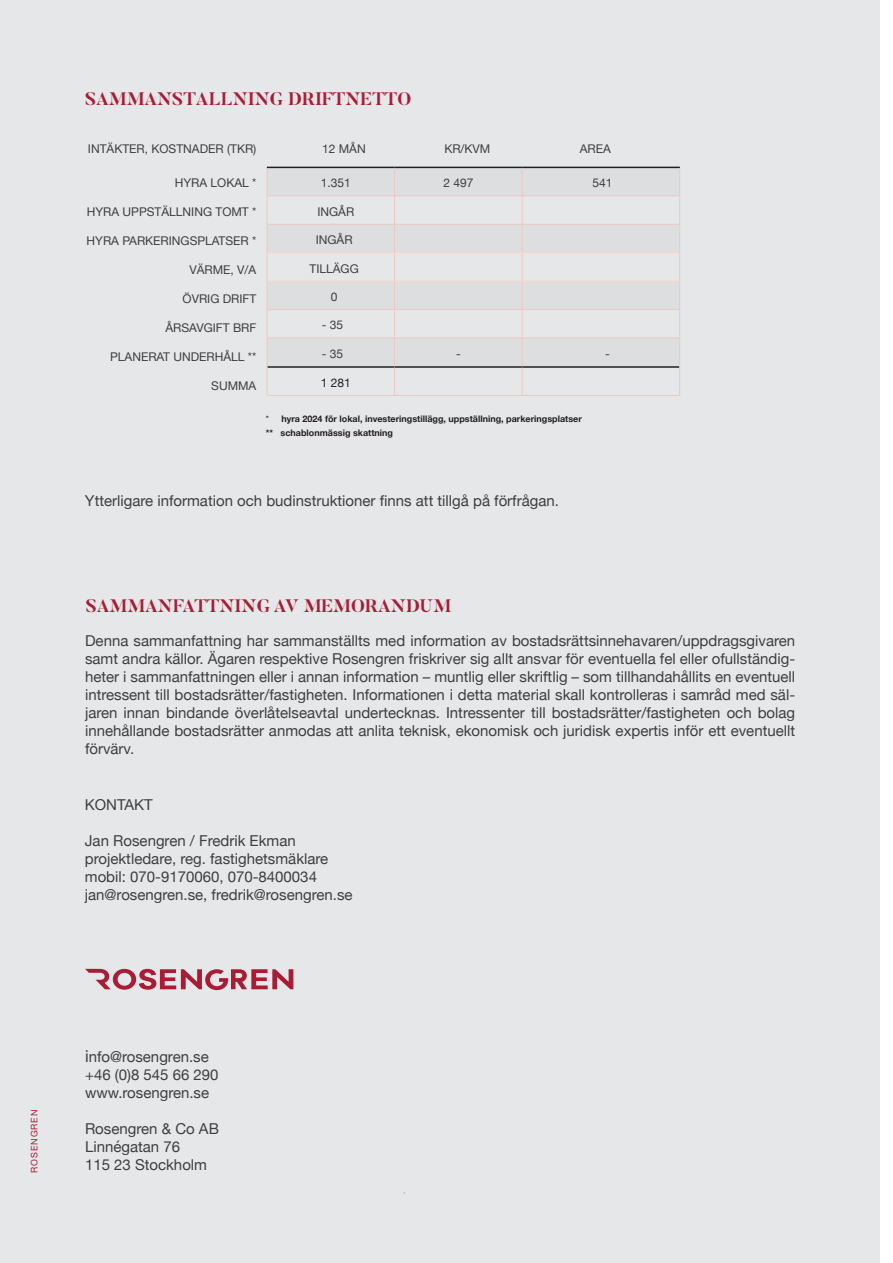
<style>
.page{position:relative;width:893px;height:1263px;background:#fff}
.page>*{position:absolute;margin:0;border:0;box-sizing:border-box;transform-origin:0 0}
.t1{font:700 18px "Butler";color:#a91c36}
.t2{font:15px/18px "Helvetica Neue";color:#3e3e3f}
.t3{font:12px "Helvetica Neue";color:#3e3e3f}
.t4{font:12px "Helvetica Neue";color:#231f20}
.t5{font:700 9px/14.4px "Helvetica Neue";color:#231f20}
.t6{font:9px "Helvetica Neue";letter-spacing:.1em;color:#a91c36}
.s1{font-weight:400}
.s2{font-size:16.5px}
</style>
<div class="page">
<div style="left:0;top:0;width:880px;height:1263px;background:#e6e7e9"></div>
<svg style="left:268px;top:168px;width:411px;height:198px;fill:#dddee0"></svg>
<hr style="left:267px;top:167px;width:128px;height:1px;background:#231f20">
<hr style="left:395px;top:167px;width:127px;height:1px;background:#231f20">
<hr style="left:522px;top:167px;width:158px;height:1px;background:#231f20">
<hr style="left:267px;top:366px;width:128px;height:2px;background:#231f20">
<hr style="left:395px;top:366px;width:127px;height:2px;background:#231f20">
<hr style="left:522px;top:366px;width:157px;height:2px;background:#231f20">
<hr style="left:267px;top:196px;width:128px;height:1px;background:#eacac2">
<hr style="left:395px;top:196px;width:127px;height:1px;background:#eacac2">
<hr style="left:522px;top:196px;width:158px;height:1px;background:#eacac2">
<hr style="left:267px;top:224px;width:128px;height:1px;background:#eacac2">
<hr style="left:395px;top:224px;width:127px;height:1px;background:#eacac2">
<hr style="left:522px;top:224px;width:158px;height:1px;background:#eacac2">
<hr style="left:267px;top:309px;width:128px;height:1px;background:#eacac2">
<hr style="left:395px;top:309px;width:127px;height:1px;background:#eacac2">
<hr style="left:522px;top:309px;width:158px;height:1px;background:#eacac2">
<hr style="left:267px;top:338px;width:128px;height:1px;background:#eacac2">
<hr style="left:395px;top:338px;width:127px;height:1px;background:#eacac2">
<hr style="left:522px;top:338px;width:158px;height:1px;background:#eacac2">
<svg style="left:267px;top:168px;width:1px;height:227px"></svg>
<svg style="left:394px;top:168px;width:1px;height:227px"></svg>
<svg style="left:522px;top:168px;width:1px;height:227px"></svg>
<svg style="left:679px;top:168px;width:1px;height:227px"></svg>
<hr style="left:267px;top:395px;width:128px;height:1px;background:#eacac2">
<hr style="left:395px;top:395px;width:127px;height:1px;background:#eacac2">
<hr style="left:522px;top:395px;width:158px;height:1px;background:#eacac2">
<hr style="left:267px;top:252px;width:128px;height:1px;background:#fcd6c7">
<hr style="left:395px;top:252px;width:127px;height:1px;background:#fcd6c7">
<hr style="left:522px;top:252px;width:157px;height:1px;background:#fcd6c7">
<hr style="left:267px;top:281px;width:128px;height:1px;background:#fcd6c7">
<hr style="left:395px;top:281px;width:127px;height:1px;background:#fcd6c7">
<hr style="left:522px;top:281px;width:157px;height:1px;background:#fcd6c7">
<svg style="left:85px;top:969px;width:208px;height:21px"></svg>
<p class="t1" style="left:85px;top:88px;width:328px">SAMMANSTÄLLNING DRIFTNETTO</p>
<p class="t3" style="left:88px;top:140px;width:170px">INTÄKTER, KOSTNADER (TKR)</p>
<p class="t3" style="left:322px;top:140px;width:45px">12 MÅN</p>
<p class="t3" style="left:444px;top:140px;width:48px">KR/KVM</p>
<p class="t3" style="left:580px;top:140px;width:33px">AREA</p>
<p class="t3" style="left:175px;top:174px;width:83px">HYRA LOKAL *</p>
<p class="t3" style="left:87px;top:203px;width:171px">HYRA UPPSTÄLLNING TOMT *</p>
<p class="t3" style="left:87px;top:232px;width:171px">HYRA PARKERINGSPLATSER *</p>
<p class="t3" style="left:189px;top:261px;width:68px">VÄRME, V/A</p>
<p class="t3" style="left:183px;top:290px;width:75px">ÖVRIG DRIFT</p>
<p class="t3" style="left:165px;top:319px;width:92px">ÅRSAVGIFT BRF</p>
<p class="t3" style="left:110px;top:348px;width:148px">PLANERAT UNDERHÅLL **</p>
<p class="t3" style="left:211px;top:377px;width:47px">SUMMA</p>
<p class="t5" style="left:266px;top:412px;width:318px"><span class="s1">*</span> hyra 2024 för lokal, investeringstillägg, uppställning, parkeringsplatser ** schablonmässig skattning</p>
<p class="t3" style="left:321px;top:174px;width:32px">1.351</p>
<p class="t3" style="left:443px;top:174px;width:32px">2 497</p>
<p class="t3" style="left:593px;top:174px;width:22px">541</p>
<p class="t3" style="left:317px;top:203px;width:38px">INGÅR</p>
<p class="t3" style="left:316px;top:231px;width:38px">INGÅR</p>
<p class="t3" style="left:309px;top:260px;width:51px">TILLÄGG</p>
<p class="t3" style="left:331px;top:288px;width:8px">0</p>
<p class="t3" style="left:322px;top:317px;width:23px">- 35</p>
<p class="t3" style="left:322px;top:345px;width:23px">- 35</p>
<p class="t3" style="left:456px;top:345px;width:6px">-</p>
<p class="t3" style="left:605px;top:345px;width:6px">-</p>
<p class="t4" style="left:321px;top:374px;width:32px">1 281</p>
<p class="t2" style="left:85px;top:492px;width:475px">Ytterligare information och budinstruktioner finns att tillgå på förfrågan.</p>
<p class="t1" style="left:86px;top:594px;width:367px">SAMMANFATTNING AV MEMORANDUM</p>
<p class="t2" style="left:85px;top:632px;width:712px;text-align:justify">Denna sammanfattning har sammanställts med information av bostadsrättsinnehavaren/uppdragsgivaren samt andra källor. Ägaren respektive Rosengren friskriver sig allt ansvar för eventuella fel eller ofullständig&shy;heter i sammanfattningen eller i annan information – muntlig eller skriftlig – som tillhandahållits en eventuell intressent till bostadsrätter/fastigheten. Informationen i detta material skall kontrolleras i samråd med säl&shy;jaren innan bindande överlåtelseavtal undertecknas. Intressenter till bostadsrätter/fastigheten och bolag innehållande bostadsrätter anmodas att anlita teknisk, ekonomisk och juridisk expertis inför ett eventuellt förvärv.</p>
<p class="t2" style="left:85px;top:797px;width:69px">KONTAKT</p>
<p class="t2" style="left:85px;top:833px;width:269px">Jan Rosengren / Fredrik Ekman projektledare, reg. fastighetsmäklare mobil: 070-9170060, 070-8400034 jan@rosengren.se, fredrik@rosengren.se</p>
<p class="t6" style="left:28px;top:1173px;width:65px;rotate:-90deg">ROSENGREN</p>
<p class="t2" style="left:85px;top:1049px;width:135px"><span class="s2">i</span>nfo@rosengren.se +46 (0)8 545 66 290 www.rosengren.se</p>
<p class="t2" style="left:85px;top:1121px;width:135px">Rosengren &amp; Co AB<br>Linnégatan 76<br>115 23 Stockholm</p>
</div>
